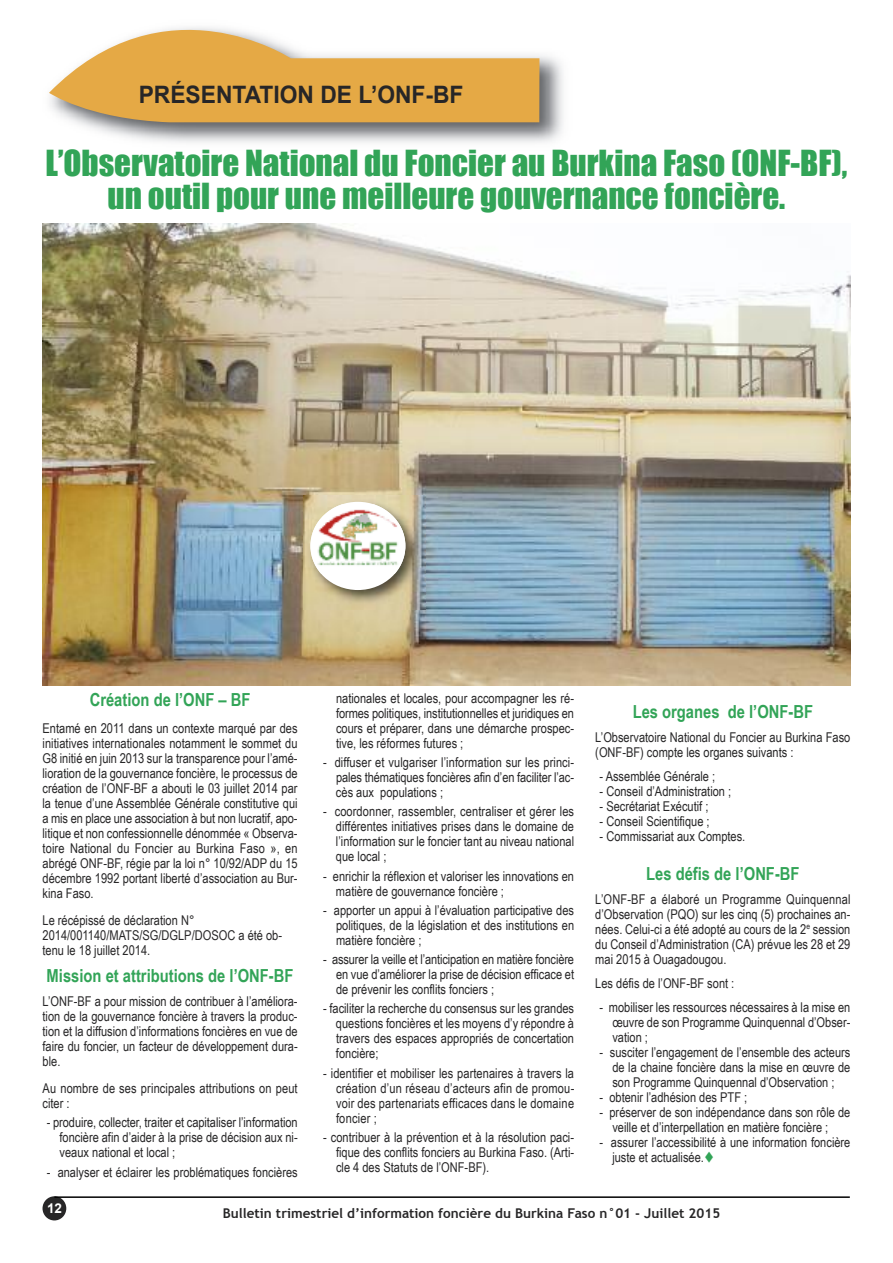
<style>
.page{position:relative;width:893px;height:1263px;background:#fff}
.page>*{position:absolute;margin:0;border:0;box-sizing:border-box;transform-origin:0 0}
.t1{font:33px/33px "Impact";color:#32a457;text-align:center}
.t2{font:700 24px "Arial";color:#272627;scale:.95 1}
.t3{font:700 18px "Arial Narrow";color:#32a457}
.t4{font:13.5px/15px "Arial Narrow";color:#272627;text-align:justify}
.t5{font:700 13.5px "Trebuchet MS";color:#272627}
.t6{font:700 13.5px "Arial";color:#fff}
.s1{color:#32a457}
</style>
<div class="page">
<img style="left:75px;top:55px;width:488px;height:88px">
<svg style="left:49px;top:27px;width:490px;height:95px;fill:#e5a945"></svg>
<div style="left:43px;top:1196px;width:23px;height:24px;background:#272627;border-radius:50%"></div>
<hr style="left:54px;top:1196px;width:796px;height:2px;background:#000">
<img style="left:43px;top:224px;width:807px;height:461px">
<img style="left:304px;top:495px;width:121px;height:114px">
<div style="left:310px;top:502px;width:95px;height:88px;background:#fff;border-radius:50%"></div>
<img style="left:311px;top:504px;width:94px;height:69px">
<h2 class="t2" style="left:139px;top:81px;width:343px">PRÉSENTATION DE L’ONF-BF</h2>
<h1 class="t1" style="left:45px;top:146px;width:803px">L’Observatoire National du Foncier au Burkina Faso (ONF-BF), un outil pour une meilleure gouvernance foncière.</h1>
<h3 class="t3" style="left:90px;top:689px;width:162px">Création de l’ONF – BF</h3>
<p class="t4" style="left:43px;top:721px;width:257px">Entamé en 2011 dans un contexte marqué par des initiatives internationales notamment le sommet du G8 initié en juin 2013 sur la transparence pour l’amé&shy;lioration de la gouvernance foncière, le processus de création de l’ONF-BF a abouti le 03 juillet 2014 par la tenue d’une Assemblée Générale constitutive qui a mis en place une association à but non lucratif, apo&shy;litique et non confessionnelle dénommée « Observa&shy;toire National du Foncier au Burkina Faso », en abrégé ONF-BF, régie par la loi n° 10/92/ADP du 15 décembre 1992 portant liberté d’association au Bur&shy;kina Faso.</p>
<p class="t4" style="left:43px;top:913px;width:241px;text-align:left">Le récépissé de déclaration N°<br>2014/001140/MATS/SG/DGLP/DOSOC a été ob&shy;tenu le 18 juillet 2014.</p>
<h3 class="t3" style="left:47px;top:965px;width:248px">Mission et attributions de l’ONF-BF</h3>
<p class="t4" style="left:43px;top:994px;width:257px">L’ONF-BF a pour mission de contribuer à l’améliora&shy;tion de la gouvernance foncière à travers la produc&shy;tion et la diffusion d’informations foncières en vue de faire du foncier, un facteur de développement dura&shy;ble.</p>
<p class="t4" style="left:43px;top:1081px;width:257px">Au nombre de ses principales attributions on peut citer :</p>
<p class="t4" style="left:60px;top:1115px;width:240px;text-indent:-13px">- produire, collecter, traiter et capitaliser l’information foncière afin d’aider à la prise de décision aux ni&shy;veaux national et local ;</p>
<p class="t4" style="left:47px;top:1164px;width:252px">- analyser et éclairer les problématiques foncières</p>
<p class="t4" style="left:336px;top:690px;width:240px">nationales et locales, pour accompagner les ré&shy;formes politiques, institutionnelles et juridiques en cours et préparer, dans une démarche prospec&shy;tive, les réformes futures ;</p>
<p class="t4" style="left:336px;top:754px;width:240px;text-indent:-13px">- diffuser et vulgariser l’information sur les princi&shy;pales thématiques foncières afin d’en faciliter l’ac&shy;cès aux populations ;</p>
<p class="t4" style="left:336px;top:804px;width:240px;text-indent:-13px">- coordonner, rassembler, centraliser et gérer les différentes initiatives prises dans le domaine de l’information sur le foncier tant au niveau national que local ;</p>
<p class="t4" style="left:336px;top:868px;width:240px;text-indent:-13px">- enrichir la réflexion et valoriser les innovations en matière de gouvernance foncière ;</p>
<p class="t4" style="left:336px;top:902px;width:240px;text-indent:-13px">- apporter un appui à l’évaluation participative des politiques, de la législation et des institutions en matière foncière ;</p>
<p class="t4" style="left:336px;top:952px;width:240px;text-indent:-13px">- assurer la veille et l’anticipation en matière foncière en vue d’améliorer la prise de décision efficace et de prévenir les conflits fonciers ;</p>
<p class="t4" style="left:336px;top:1001px;width:240px;text-indent:-13px">- faciliter la recherche du consensus sur les grandes questions foncières et les moyens d’y répondre à travers des espaces appropriés de concertation foncière;</p>
<p class="t4" style="left:336px;top:1065px;width:240px;text-indent:-13px">- identifier et mobiliser les partenaires à travers la création d’un réseau d’acteurs afin de promou&shy;voir des partenariats efficaces dans le domaine foncier ;</p>
<p class="t4" style="left:336px;top:1129px;width:240px;text-indent:-13px">- contribuer à la prévention et à la résolution paci&shy;fique des conflits fonciers au Burkina Faso. (Arti&shy;cle 4 des Statuts de l’ONF-BF).</p>
<h3 class="t3" style="left:633px;top:701px;width:182px">Les organes de l’ONF-BF</h3>
<p class="t4" style="left:595px;top:729px;width:257px">L’Observatoire National du Foncier au Burkina Faso (ONF-BF) compte les organes suivants :</p>
<p class="t4" style="left:600px;top:768px;width:117px">- Assemblée Générale ;</p>
<p class="t4" style="left:600px;top:783px;width:133px">- Conseil d’Administration ;</p>
<p class="t4" style="left:600px;top:798px;width:110px">- Secrétariat Exécutif ;</p>
<p class="t4" style="left:600px;top:813px;width:112px">- Conseil Scientifique ;</p>
<p class="t4" style="left:600px;top:828px;width:147px">- Commissariat aux Comptes.</p>
<h3 class="t3" style="left:646px;top:863px;width:155px">Les défis de l’ONF-BF</h3>
<p class="t4" style="left:595px;top:891px;width:257px">L’ONF-BF a élaboré un Programme Quinquennal d’Observation (PQO) sur les cinq (5) prochaines an&shy;nées. Celui-ci a été adopté au cours de la 2<sup>e</sup> session du Conseil d’Administration (CA) prévue les 28 et 29 mai 2015 à Ouagadougou.</p>
<p class="t4" style="left:595px;top:975px;width:141px">Les défis de l’ONF-BF sont :</p>
<p class="t4" style="left:612px;top:999px;width:240px;text-indent:-13px">- mobiliser les ressources nécessaires à la mise en œuvre de son Programme Quinquennal d’Obser&shy;vation ;</p>
<p class="t4" style="left:612px;top:1044px;width:240px;text-indent:-13px">- susciter l’engagement de l’ensemble des acteurs de la chaine foncière dans la mise en œuvre de son Programme Quinquennal d’Observation ;</p>
<p class="t4" style="left:600px;top:1089px;width:149px">- obtenir l’adhésion des PTF ;</p>
<p class="t4" style="left:612px;top:1104px;width:240px;text-indent:-13px">- préserver de son indépendance dans son rôle de veille et d’interpellation en matière foncière ;</p>
<p class="t4" style="left:612px;top:1134px;width:240px;text-indent:-13px">- assurer l’accessibilité à une information foncière juste et actualisée.<span class="s1">▼</span></p>
<p class="t6" style="left:47px;top:1200px;width:17px">12</p>
<p class="t5" style="left:223px;top:1205px;width:499px">Bulletin trimestriel d’information foncière du Burkina Faso n°01 - Juillet 2015</p>
</div>
